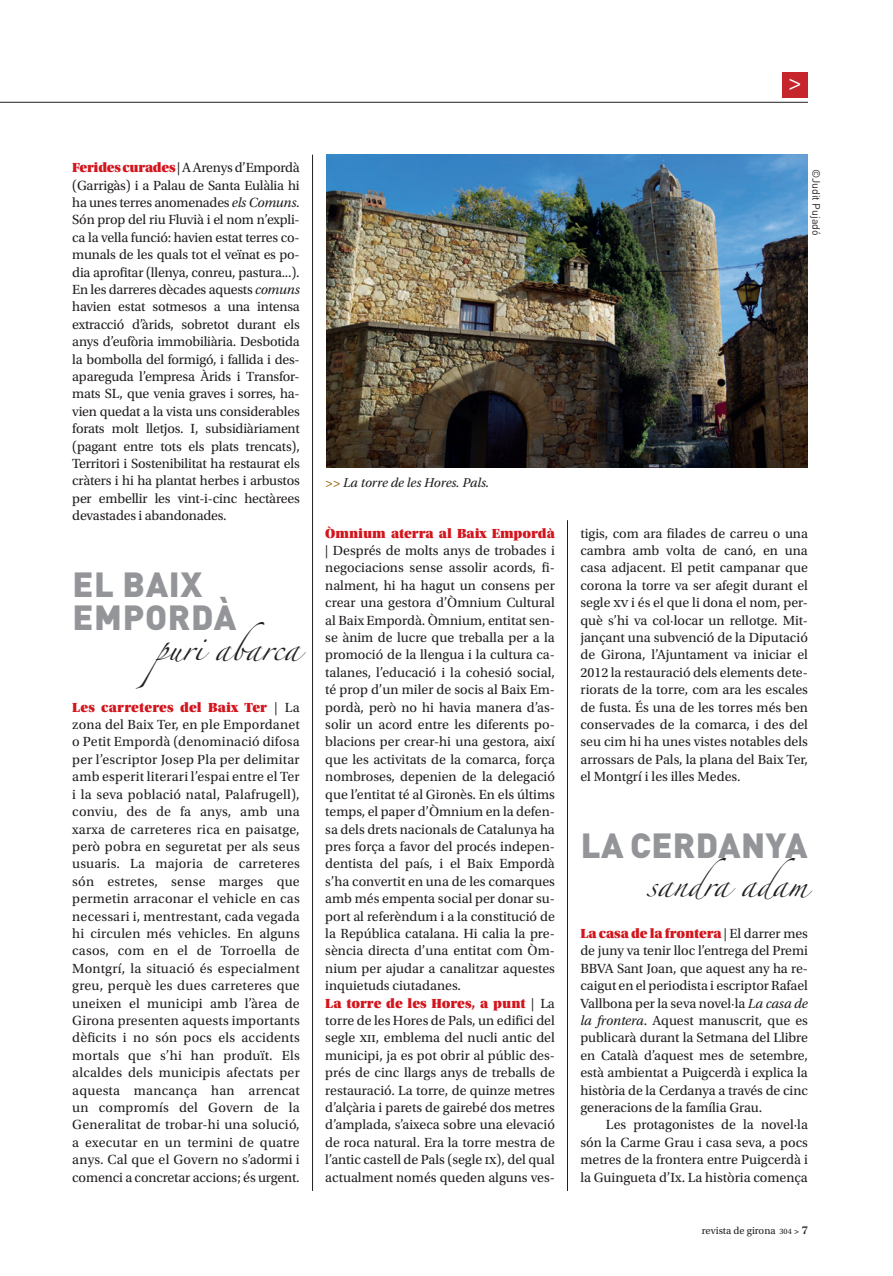
<style>
.page{position:relative;width:893px;height:1276px;background:#fff}
.page>*{position:absolute;margin:0;border:0;box-sizing:border-box;transform-origin:0 0}
.t1{font:900 34.5px "DIN Pro";letter-spacing:.015em;color:#939598}
.t2{font:24px "Utopia Std";color:#fff}
.t3{font:22.5px "Zapfino";color:#231f20}
.t4{font:13.95px/17.4px "Utopia Std";letter-spacing:-.005em;color:#231f20;text-align:justify}
.t5{font:italic 13.5px "Utopia Std";color:#231f20}
.t6{font:10.5px "Utopia Std";color:#231f20}
.t7{font:10.5px "DIN Pro";color:#231f20}
.s1{font-family:"Utopia Std Black Headline";color:#d2161e}
.s2{font-style:italic}
.s3{color:#985f04}
.s4{font-size:8.25px}
.s5{font-weight:600;font-size:9px}
.s6{font-weight:600;font-size:12px}
</style>
<div class="page">
<img style="left:326px;top:155px;width:482px;height:313px">
<div style="left:782px;top:72px;width:26px;height:25px;background:#c6252c"></div>
<hr style="left:0;top:102px;width:808px;height:1px;background:#231f20">
<hr style="left:312px;top:155px;width:1px;height:1036px;background:#231f20">
<hr style="left:567px;top:520px;width:1px;height:671px;background:#231f20">
<p class="t2" style="left:789px;top:69px;width:14px">&gt;</p>
<p class="t4" style="left:72px;top:159px;width:229px"><span class="s1">Ferides curades</span> |A Arenys d’Empordà (Garrigàs) i a Palau de Santa Eulàlia hi ha unes terres anomenades <span class="s2">els Comuns</span>.<br>Són prop del riu Fluvià i el nom n’expli&shy;ca la vella funció: havien estat terres co&shy;munals de les quals tot el veïnat es po&shy;dia aprofitar (llenya, conreu, pastura...).<br>En les darreres dècades aquests <span class="s2">comuns </span>havien estat sotmesos a una intensa extracció d’àrids, sobretot durant els anys d’eufòria immobiliària. Desbotida la bombolla del formigó, i fallida i des&shy;apareguda l’empresa Àrids i Transfor&shy;mats SL, que venia graves i sorres, ha&shy;vien quedat a la vista uns considerables forats molt lletjos. I, subsidiàriament (pagant entre tots els plats trencats), Territori i Sostenibilitat ha restaurat els cràters i hi ha plantat herbes i arbustos per embellir les vint-i-cinc hectàrees devastades i abandonades.</p>
<p class="t1" style="left:73px;top:555px;width:131px">EL BAIX</p>
<p class="t1" style="left:73px;top:588px;width:165px">EMPORDÀ</p>
<p class="t3" style="left:156px;top:639px;width:145px">puri abarca</p>
<p class="t4" style="left:72px;top:698px;width:229px"><span class="s1">Les carreteres del Baix Ter</span> | La zona del Baix Ter, en ple Empordanet o Petit Empordà (denominació difosa per l’escriptor Josep Pla per delimitar amb esperit literari l’espai entre el Ter i la seva població natal, Palafrugell), conviu, des de fa anys, amb una xarxa de carreteres rica en paisatge, però pobra en seguretat per als seus usuaris. La majoria de carreteres són estretes, sense marges que permetin arraconar el vehicle en cas necessari i, mentrestant, cada vegada hi circulen més vehicles. En alguns casos, com en el de Torroella de Montgrí, la situació és especialment greu, perquè les dues carreteres que uneixen el municipi amb l’àrea de Girona presenten aquests importants dèficits i no són pocs els accidents mortals que s’hi han produït. Els alcaldes dels municipis afectats per aquesta mancança han arrencat un compromís del Govern de la Generalitat de trobar-hi una solució, a executar en un termini de quatre anys. Cal que el Govern no s’adormi i comenci a concretar accions; és urgent.</p>
<p class="t5" style="left:325px;top:475px;width:165px"><span class="s3">&gt;&gt;</span> La torre de les Hores. Pals.</p>
<p class="t4" style="left:325px;top:524px;width:231px"><span class="s1">Òmnium aterra al Baix Empordà </span>| Després de molts anys de trobades i negociacions sense assolir acords, fi&shy;nalment, hi ha hagut un consens per crear una gestora d’Òmnium Cultural al Baix Empordà. Òmnium, entitat sen&shy;se ànim de lucre que treballa per a la promoció de la llengua i la cultura ca&shy;talanes, l’educació i la cohesió social, té prop d’un miler de socis al Baix Em&shy;pordà, però no hi havia manera d’as&shy;solir un acord entre les diferents po&shy;blacions per crear-hi una gestora, així que les activitats de la comarca, força nombroses, depenien de la delegació que l’entitat té al Gironès. En els últims temps, el paper d’Òmnium en la defen&shy;sa dels drets nacionals de Catalunya ha pres força a favor del procés indepen&shy;dentista del país, i el Baix Empordà s’ha convertit en una de les comarques amb més empenta social per donar su&shy;port al referèndum i a la constitució de la República catalana. Hi calia la pre&shy;sència directa d’una entitat com Òm&shy;nium per ajudar a canalitzar aquestes inquietuds ciutadanes.</p>
<p class="t4" style="left:325px;top:994px;width:231px"><span class="s1">La torre de les Hores, a punt</span> | La torre de les Hores de Pals, un edifici del segle xii, emblema del nucli antic del municipi, ja es pot obrir al públic des&shy;prés de cinc llargs anys de treballs de restauració. La torre, de quinze metres d’alçària i parets de gairebé dos metres d’amplada, s’aixeca sobre una elevació de roca natural. Era la torre mestra de l’antic castell de Pals (segle ix), del qual actualment només queden alguns ves-</p>
<p class="t7" style="left:824px;top:168px;width:68px;rotate:90deg">©Judit Pujadó</p>
<p class="t4" style="left:580px;top:524px;width:229px">tigis, com ara filades de carreu o una cambra amb volta de canó, en una casa adjacent. El petit campanar que corona la torre va ser afegit durant el segle xv i és el que li dona el nom, per&shy;què s’hi va col·locar un rellotge. Mit&shy;jançant una subvenció de la Diputació de Girona, l’Ajuntament va iniciar el 2012 la restauració dels elements dete&shy;riorats de la torre, com ara les escales de fusta. És una de les torres més ben conservades de la comarca, i des del seu cim hi ha unes vistes notables dels arrossars de Pals, la plana del Baix Ter, el Montgrí i les illes Medes.</p>
<p class="t1" style="left:581px;top:816px;width:228px">LA CERDANYA</p>
<p class="t3" style="left:647px;top:874px;width:162px">sandra adam</p>
<p class="t4" style="left:580px;top:925px;width:229px"><span class="s1">La casa de la frontera</span> | El darrer mes de juny va tenir lloc l’entrega del Premi BBVA Sant Joan, que aquest any ha re&shy;caigut en el periodista i escriptor Rafael Vallbona per la seva novel·la <span class="s2">La casa de la frontera</span>. Aquest manuscrit, que es publicarà durant la Setmana del Llibre en Català d’aquest mes de setembre, està ambientat a Puigcerdà i explica la història de la Cerdanya a través de cinc generacions de la família Grau.</p>
<p class="t4" style="left:580px;top:1116px;width:229px;text-indent:26px">Les protagonistes de la novel·la són la Carme Grau i casa seva, a pocs metres de la frontera entre Puigcerdà i la Guingueta d’Ix. La història comença</p>
<p class="t6" style="left:702px;top:1224px;width:108px">revista de girona <span class="s4">304</span> <span class="s5">&gt;</span> <span class="s6">7</span></p>
</div>
